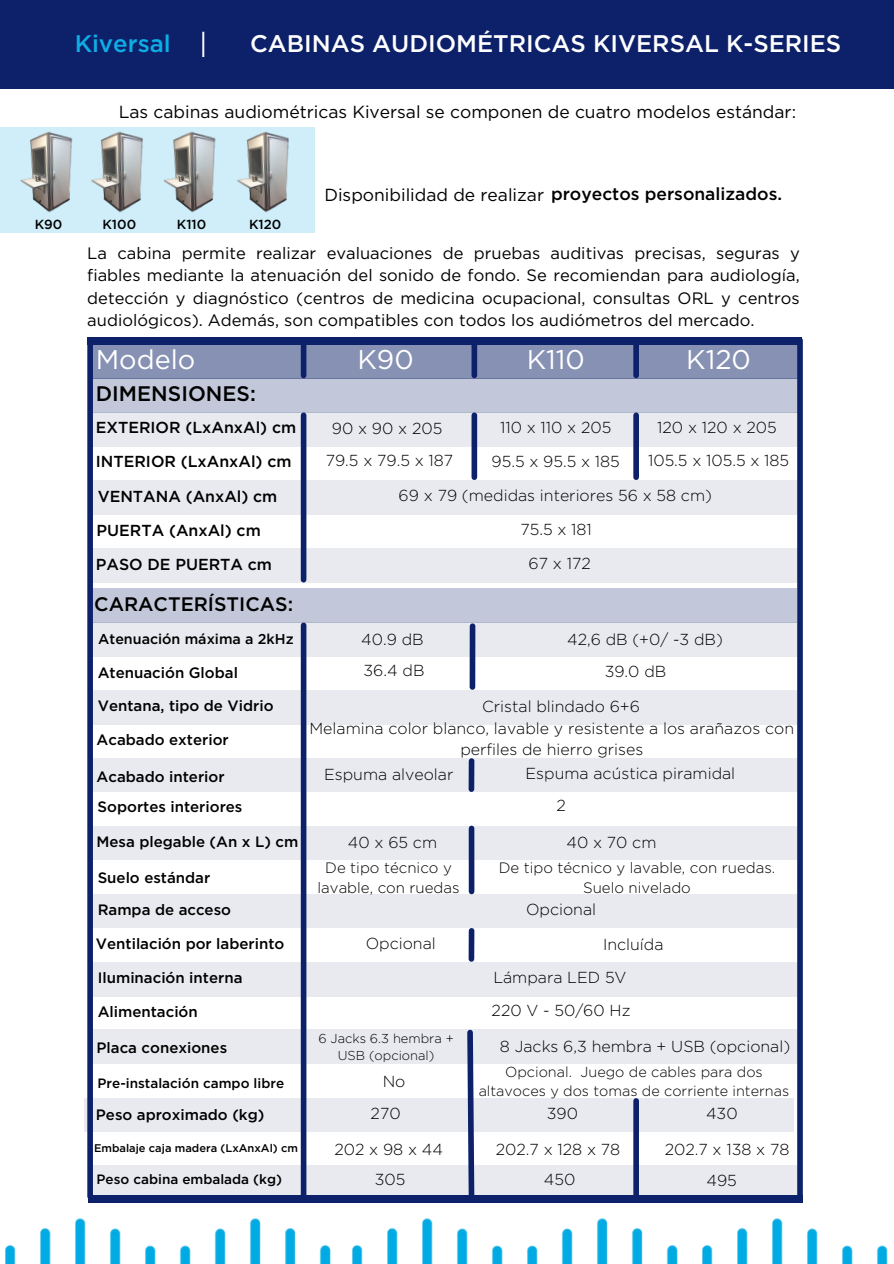
<style>
.page{position:relative;width:894px;height:1264px;background:#fff}
.page>*{position:absolute;margin:0;border:0;box-sizing:border-box;transform-origin:0 0}
.t1{font:300 36px "Gotham";color:#fff}
.t2{font:27px "Gotham";color:#fff}
.t3{font:500 24px "Gotham";color:#fff}
.t4{font:500 24px "Gotham";color:#0fade5}
.t5{font:500 21px "Gotham";color:#000}
.t6{font:500 19.5px "Gotham";color:#000}
.t7{font:17.4px "Gotham";color:#000}
.t8{font:16.5px/22.5px "Gotham";color:#000;text-align:justify}
.t9{font:300 15.9px/21.5px "Gotham";color:#000;text-align:center}
.t10{font:500 15.9px "Gotham";color:#000}
.t11{font:500 15px "Gotham";color:#000}
.t12{font:300 15px/20.2px "Gotham";color:#000;text-align:center}
.t13{font:300 14.4px/19.2px "Gotham";color:#000;text-align:center}
.t14{font:500 14.25px "Gotham";color:#000}
.t15{font:500 13.5px "Gotham";color:#000}
.t16{font:500 13.2px "Gotham";color:#000}
.t17{font:300 12.9px/17.2px "Gotham";color:#000;text-align:center}
.t18{font:500 11.1px "Gotham";color:#000}
.s1{font-weight:500}
</style>
<div class="page">
<img style="left:5px;top:1196px;width:311px;height:67px">
<img style="left:316px;top:1202px;width:350px;height:61px">
<img style="left:666px;top:1192px;width:222px;height:71px">
<div style="left:90px;top:344px;width:709px;height:34px;background:#8691b4"></div>
<div style="left:301px;top:345px;width:5px;height:30px;background:#0c2169"></div>
<div style="left:471px;top:345px;width:6px;height:30px;background:#0c2169"></div>
<div style="left:633px;top:345px;width:5px;height:30px;background:#0c2169"></div>
<div style="left:93px;top:480px;width:708px;height:34px;background:#e8eaf0"></div>
<div style="left:797px;top:340px;width:5px;height:856px;background:#0c2169"></div>
<div style="left:87px;top:344px;width:6px;height:852px;background:#0c2169"></div>
<div style="left:90px;top:378px;width:709px;height:34px;background:#c2c8d9"></div>
<div style="left:90px;top:412px;width:709px;height:34px;background:#e8eaf0"></div>
<div style="left:90px;top:548px;width:709px;height:34px;background:#e8eaf0"></div>
<div style="left:93px;top:588px;width:703px;height:34px;background:#c2c8d9"></div>
<div style="left:90px;top:622px;width:709px;height:34px;background:#e8eaf0"></div>
<div style="left:90px;top:690px;width:709px;height:34px;background:#e8eaf0"></div>
<div style="left:90px;top:758px;width:709px;height:34px;background:#e8eaf0"></div>
<div style="left:90px;top:826px;width:709px;height:33px;background:#e8eaf0"></div>
<div style="left:88px;top:962px;width:709px;height:34px;background:#e8eaf0"></div>
<div style="left:90px;top:894px;width:708px;height:33px;background:#e8eaf0"></div>
<div style="left:90px;top:1029px;width:708px;height:34px;background:#e8eaf0"></div>
<div style="left:85px;top:1098px;width:708px;height:33px;background:#e8eaf0"></div>
<div style="left:88px;top:1165px;width:709px;height:34px;background:#e8eaf0"></div>
<svg style="left:464px;top:1029px;width:13px;height:166px"></svg>
<div style="left:633px;top:1100px;width:5px;height:96px;background:#0c2169"></div>
<div style="left:471px;top:415px;width:6px;height:62px;background:#0c2169"></div>
<div style="left:633px;top:415px;width:5px;height:62px;background:#0c2169"></div>
<div style="left:301px;top:415px;width:5px;height:164px;background:#0c2169"></div>
<div style="left:301px;top:625px;width:5px;height:571px;background:#0c2169"></div>
<div style="left:88px;top:1195px;width:714px;height:7px;background:#0c2169"></div>
<div style="left:0;top:127px;width:315px;height:106px;background:#cfeef9"></div>
<img style="left:176px;top:131px;width:32px;height:82px">
<img style="left:208px;top:131px;width:81px;height:82px">
<img style="left:105px;top:131px;width:71px;height:82px">
<div style="left:88px;top:337px;width:713px;height:7px;background:#0c2169"></div>
<div style="left:0;top:0;width:893px;height:89px;background:#0c2169"></div>
<div style="left:469px;top:626px;width:6px;height:61px;background:#0c2169"></div>
<div style="left:468px;top:761px;width:6px;height:28px;background:#0c2169"></div>
<div style="left:468px;top:828px;width:6px;height:63px;background:#0c2169"></div>
<div style="left:468px;top:930px;width:6px;height:29px;background:#0c2169"></div>
<img style="left:20px;top:131px;width:85px;height:82px">
<p class="t4" style="left:75px;top:32px;width:97px">Kiversal</p>
<p class="t1" style="left:198px;top:28px;width:11px">I</p>
<p class="t3" style="left:250px;top:32px;width:592px">CABINAS AUDIOMÉTRICAS KIVERSAL K-SERIES</p>
<p class="t7" style="left:119px;top:104px;width:678px">Las cabinas audiométricas Kiversal se componen de cuatro modelos estándar:</p>
<p class="t16" style="left:35px;top:218px;width:29px">K90</p>
<p class="t16" style="left:102px;top:218px;width:35px">K100</p>
<p class="t16" style="left:177px;top:218px;width:31px">K110</p>
<p class="t16" style="left:249px;top:218px;width:34px">K120</p>
<p class="t7" style="left:324px;top:187px;width:459px">Disponibilidad de realizar <span class="s1">proyectos personalizados.</span></p>
<p class="t8" style="left:87px;top:242px;width:713px">La cabina permite realizar evaluaciones de pruebas auditivas precisas, seguras y fiables mediante la atenuación del sonido de fondo. Se recomiendan para audiología, detección y diagnóstico (centros de medicina ocupacional, consultas ORL y centros audiológicos). Además, son compatibles con todos los audiómetros del mercado.</p>
<p class="t2" style="left:96px;top:347px;width:101px">Modelo</p>
<p class="t2" style="left:357px;top:347px;width:58px">K90</p>
<p class="t2" style="left:526px;top:347px;width:60px">K110</p>
<p class="t2" style="left:686px;top:347px;width:66px">K120</p>
<p class="t5" style="left:96px;top:384px;width:161px">DIMENSIONES:</p>
<p class="t10" style="left:96px;top:420px;width:202px">EXTERIOR (LxAnxAl) cm</p>
<p class="t10" style="left:96px;top:454px;width:197px">INTERIOR (LxAnxAl) cm</p>
<p class="t10" style="left:98px;top:489px;width:181px">VENTANA (AnxAl) cm</p>
<p class="t10" style="left:97px;top:523px;width:166px">PUERTA (AnxAl) cm</p>
<p class="t10" style="left:96px;top:557px;width:178px">PASO DE PUERTA cm</p>
<p class="t6" style="left:94px;top:596px;width:200px">CARACTERÍSTICAS:</p>
<p class="t14" style="left:98px;top:632px;width:197px">Atenuación máxima a 2kHz</p>
<p class="t11" style="left:98px;top:666px;width:142px">Atenuación Global</p>
<p class="t11" style="left:98px;top:699px;width:177px">Ventana, tipo de Vidrio</p>
<p class="t11" style="left:97px;top:733px;width:134px">Acabado exterior</p>
<p class="t11" style="left:97px;top:769px;width:129px">Acabado interior</p>
<p class="t11" style="left:98px;top:799px;width:146px">Soportes interiores</p>
<p class="t11" style="left:96px;top:835px;width:203px">Mesa plegable (An x L) cm</p>
<p class="t11" style="left:98px;top:870px;width:114px">Suelo estándar</p>
<p class="t11" style="left:98px;top:903px;width:135px">Rampa de acceso</p>
<p class="t11" style="left:96px;top:937px;width:190px">Ventilación por laberinto</p>
<p class="t11" style="left:98px;top:971px;width:146px">Iluminación interna</p>
<p class="t11" style="left:98px;top:1005px;width:102px">Alimentación</p>
<p class="t11" style="left:96px;top:1041px;width:132px">Placa conexiones</p>
<p class="t15" style="left:98px;top:1077px;width:188px">Pre-instalación campo libre</p>
<p class="t11" style="left:96px;top:1108px;width:170px">Peso aproximado (kg)</p>
<p class="t18" style="left:94px;top:1143px;width:205px">Embalaje caja madera (LxAnxAl) cm</p>
<p class="t15" style="left:96px;top:1173px;width:187px">Peso cabina embalada (kg)</p>
<p class="t9" style="left:500px;top:418px;width:113px">110 x 110 x 205</p>
<p class="t9" style="left:657px;top:418px;width:121px">120 x 120 x 205</p>
<p class="t9" style="left:491px;top:451px;width:130px">95.5 x 95.5 x 185</p>
<p class="t9" style="left:648px;top:450px;width:143px">105.5 x 105.5 x 185</p>
<p class="t9" style="left:398px;top:485px;width:315px">69 x 79 (medidas interiores 56 x 58 cm)</p>
<p class="t9" style="left:520px;top:519px;width:73px">75.5 x 181</p>
<p class="t9" style="left:528px;top:553px;width:64px">67 x 172</p>
<p class="t9" style="left:332px;top:418px;width:112px">90 x 90 x 205</p>
<p class="t9" style="left:326px;top:450px;width:129px">79.5 x 79.5 x 187</p>
<p class="t9" style="left:567px;top:629px;width:157px">42,6 dB (+0/ -3 dB)</p>
<p class="t9" style="left:604px;top:661px;width:63px">39.0 dB</p>
<p class="t9" style="left:482px;top:696px;width:159px">Cristal blindado 6+6</p>
<p class="t9" style="left:309px;top:718px;width:486px">Melamina color blanco, lavable y resistente a los arañazos con perfiles de hierro grises</p>
<p class="t9" style="left:525px;top:764px;width:211px">Espuma acústica piramidal</p>
<p class="t9" style="left:556px;top:796px;width:11px">2</p>
<p class="t9" style="left:348px;top:832px;width:91px">40 x 65 cm</p>
<p class="t12" style="left:317px;top:858px;width:143px">De tipo técnico y lavable, con ruedas</p>
<p class="t9" style="left:526px;top:899px;width:71px">Opcional</p>
<p class="t9" style="left:365px;top:933px;width:72px">Opcional</p>
<p class="t9" style="left:493px;top:967px;width:135px">Lámpara LED 5V</p>
<p class="t9" style="left:491px;top:1000px;width:140px">220 V - 50/60 Hz</p>
<p class="t9" style="left:500px;top:1036px;width:291px">8 Jacks 6,3 hembra + USB (opcional)</p>
<p class="t9" style="left:382px;top:1071px;width:24px">No</p>
<p class="t13" style="left:478px;top:1062px;width:312px">Opcional. Juego de cables para dos altavoces y dos tomas de corriente internas</p>
<p class="t9" style="left:370px;top:1103px;width:31px">270</p>
<p class="t9" style="left:546px;top:1103px;width:33px">390</p>
<p class="t9" style="left:705px;top:1103px;width:33px">430</p>
<p class="t9" style="left:334px;top:1139px;width:110px">202 x 98 x 44</p>
<p class="t9" style="left:496px;top:1139px;width:126px">202.7 x 128 x 78</p>
<p class="t9" style="left:664px;top:1139px;width:126px">202.7 x 138 x 78</p>
<p class="t9" style="left:375px;top:1169px;width:32px">305</p>
<p class="t9" style="left:543px;top:1169px;width:33px">450</p>
<p class="t9" style="left:706px;top:1170px;width:32px">495</p>
<p class="t9" style="left:361px;top:629px;width:64px">40.9 dB</p>
<p class="t9" style="left:363px;top:660px;width:62px">36.4 dB</p>
<p class="t9" style="left:324px;top:764px;width:131px">Espuma alveolar</p>
<p class="t9" style="left:566px;top:832px;width:92px">40 x 70 cm</p>
<p class="t12" style="left:498px;top:858px;width:278px">De tipo técnico y lavable, con ruedas.<br>Suelo nivelado</p>
<p class="t9" style="left:603px;top:934px;width:62px">Incluída</p>
<p class="t17" style="left:318px;top:1030px;width:137px">6 Jacks 6.3 hembra +<br>USB (opcional)</p>
</div>
